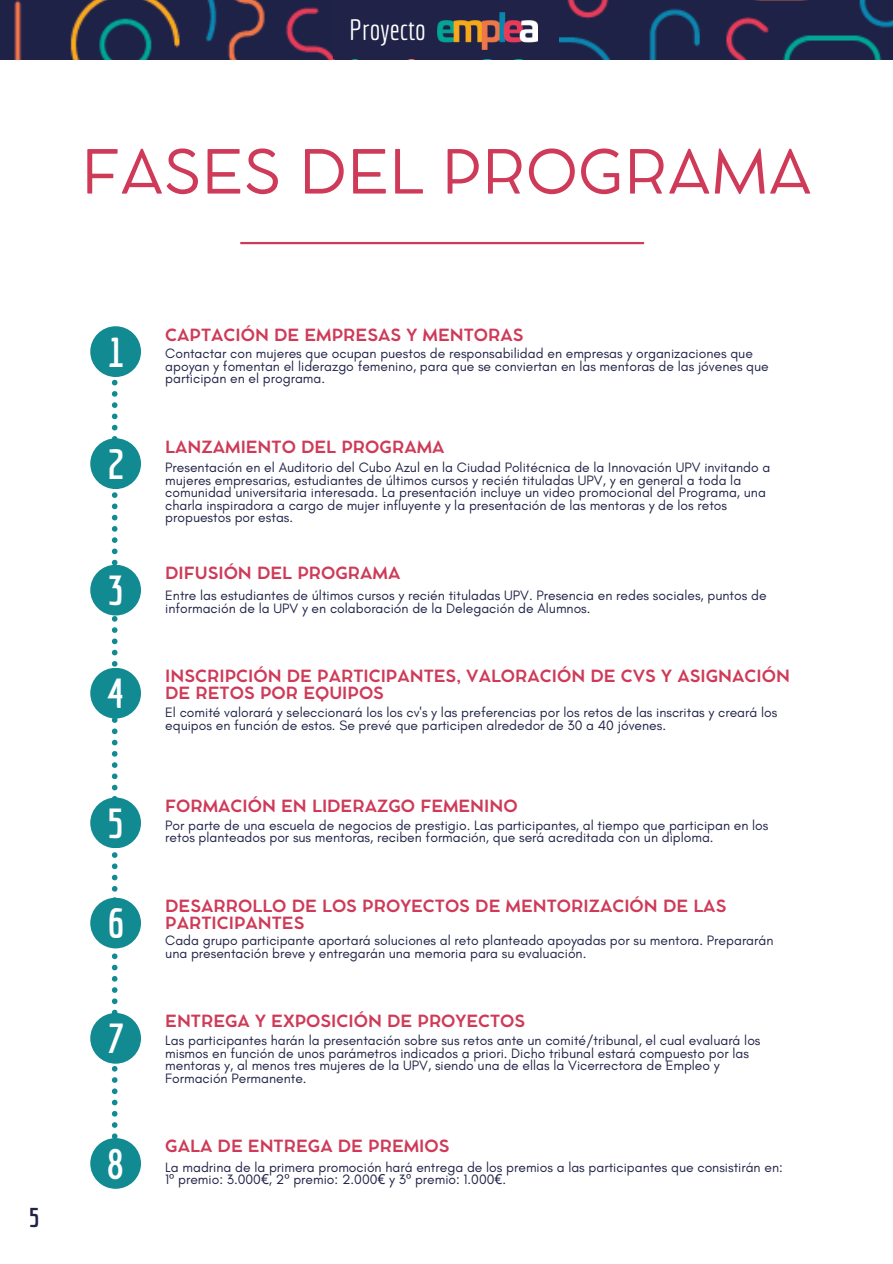
<style>
.page{position:relative;width:893px;height:1264px;background:#fff}
.page>*{position:absolute;margin:0;border:0;box-sizing:border-box;transform-origin:0 0}
.t1{font:60px "Cocomat Pro";color:#ce3a58}
.t2{font:700 41.55px "Economica";color:#fff}
.t3{font:28.5px "Economica";color:#fff}
.t4{font:700 27px "Economica";color:#202347}
.t5{font:700 16.65px/16.6px "Cocomat Pro";color:#ce3a58}
.t6{font:13.8px/12.5px "Glacial Indifference";color:#202347}
.s1{font-family:"Noto Sans"}
</style>
<div class="page">
<img style="left:0;top:0;width:892px;height:59px">
<hr style="left:240px;top:242px;width:404px;height:2px;background:#ce3a58">
<svg style="left:112px;top:379px;width:5px;height:759px"></svg>
<div style="left:90px;top:326px;width:51px;height:51px;background:#128a92;border-radius:50%"></div>
<div style="left:90px;top:438px;width:51px;height:51px;background:#128a92;border-radius:50%"></div>
<div style="left:90px;top:564px;width:51px;height:51px;background:#128a92;border-radius:50%"></div>
<div style="left:90px;top:667px;width:51px;height:51px;background:#128a92;border-radius:50%"></div>
<div style="left:90px;top:797px;width:51px;height:51px;background:#128a92;border-radius:50%"></div>
<div style="left:90px;top:897px;width:51px;height:51px;background:#128a92;border-radius:50%"></div>
<div style="left:90px;top:1138px;width:51px;height:50px;background:#128a92;border-radius:50%"></div>
<div style="left:90px;top:1012px;width:51px;height:51px;background:#128a92;border-radius:50%"></div>
<div style="left:333px;top:0;width:226px;height:59px;background:#202347"></div>
<img style="left:438px;top:13px;width:100px;height:37px">
<h3 class="t3" style="left:349px;top:13px;width:78px">Proyecto</h3>
<h1 class="t1" style="left:81px;top:149px;width:732px">FASES DEL PROGRAMA</h1>
<h3 class="t4" style="left:29px;top:1200px;width:13px">5</h3>
<h2 class="t2" style="left:107px;top:327px;width:19px">1</h2>
<h2 class="t2" style="left:107px;top:439px;width:19px">2</h2>
<h2 class="t2" style="left:107px;top:565px;width:19px">3</h2>
<h2 class="t2" style="left:107px;top:668px;width:19px">4</h2>
<h2 class="t2" style="left:107px;top:798px;width:19px">5</h2>
<h2 class="t2" style="left:107px;top:898px;width:19px">6</h2>
<h2 class="t2" style="left:107px;top:1013px;width:19px">7</h2>
<h2 class="t2" style="left:107px;top:1139px;width:19px">8</h2>
<p class="t5" style="left:165px;top:328px;width:360px">CAPTACIÓN DE EMPRESAS Y MENTORAS</p>
<p class="t6" style="left:165px;top:347px;width:605px">Contactar con mujeres que ocupan puestos de responsabilidad en empresas y organizaciones que apoyan y fomentan el liderazgo femenino, para que se conviertan en las mentoras de las jóvenes que participan en el programa.</p>
<p class="t5" style="left:165px;top:440px;width:281px">LANZAMIENTO DEL PROGRAMA</p>
<p class="t6" style="left:165px;top:461px;width:606px">Presentación en el Auditorio del Cubo Azul en la Ciudad Politécnica de la Innovación UPV invitando a mujeres empresarias, estudiantes de últimos cursos y recién tituladas UPV, y en general a toda la comunidad universitaria interesada. La presentación incluye un video promocional del Programa, una charla inspiradora a cargo de mujer influyente y la presentación de las mentoras y de los retos propuestos por estas.</p>
<p class="t5" style="left:165px;top:566px;width:237px">DIFUSIÓN DEL PROGRAMA</p>
<p class="t6" style="left:165px;top:589px;width:602px">Entre las estudiantes de últimos cursos y recién tituladas UPV. Presencia en redes sociales, puntos de</p>
<p class="t6" style="left:165px;top:601px;width:427px">información de la UPV y en colaboración de la Delegación de Alumnos.</p>
<p class="t5" style="left:165px;top:669px;width:626px">INSCRIPCIÓN DE PARTICIPANTES, VALORACIÓN DE CVS Y ASIGNACIÓN<br>DE RETOS POR EQUIPOS</p>
<p class="t6" style="left:165px;top:706px;width:613px">El comité valorará y seleccionará los los cv's y las preferencias por los retos de las inscritas y creará los equipos en función de estos. Se prevé que participen alrededor de 30 a 40 jóvenes.</p>
<p class="t5" style="left:165px;top:799px;width:354px">FORMACIÓN EN LIDERAZGO FEMENINO</p>
<p class="t6" style="left:165px;top:819px;width:604px">Por parte de una escuela de negocios de prestigio. Las participantes, al tiempo que participan en los</p>
<p class="t6" style="left:165px;top:831px;width:550px">retos planteados por sus mentoras, reciben formación, que será acreditada con un diploma.</p>
<p class="t5" style="left:165px;top:899px;width:562px">DESARROLLO DE LOS PROYECTOS DE MENTORIZACIÓN DE LAS<br>PARTICIPANTES</p>
<p class="t6" style="left:165px;top:934px;width:609px">Cada grupo participante aportará soluciones al reto planteado apoyadas por su mentora. Prepararán una presentación breve y entregarán una memoria para su evaluación.</p>
<p class="t5" style="left:165px;top:1014px;width:361px">ENTREGA Y EXPOSICIÓN DE PROYECTOS</p>
<p class="t6" style="left:165px;top:1034px;width:596px">Las participantes harán la presentación sobre sus retos ante un comité/tribunal, el cual evaluará los mismos en función de unos parámetros indicados a priori. Dicho tribunal estará compuesto por las mentoras y, al menos tres mujeres de la UPV, siendo una de ellas la Vicerrectora de Empleo y Formación Permanente.</p>
<p class="t5" style="left:165px;top:1139px;width:286px">GALA DE ENTREGA DE PREMIOS</p>
<p class="t6" style="left:165px;top:1160px;width:619px">La madrina de la primera promoción hará entrega de los premios a las participantes que consistirán en:</p>
<p class="t6" style="left:165px;top:1173px;width:342px">1<span class="s1">º</span> premio: 3.000<span class="s1">€</span>, 2<span class="s1">º</span> premio: 2.000<span class="s1">€</span> y 3<span class="s1">º</span> premio: 1.000<span class="s1">€</span>.</p>
</div>
